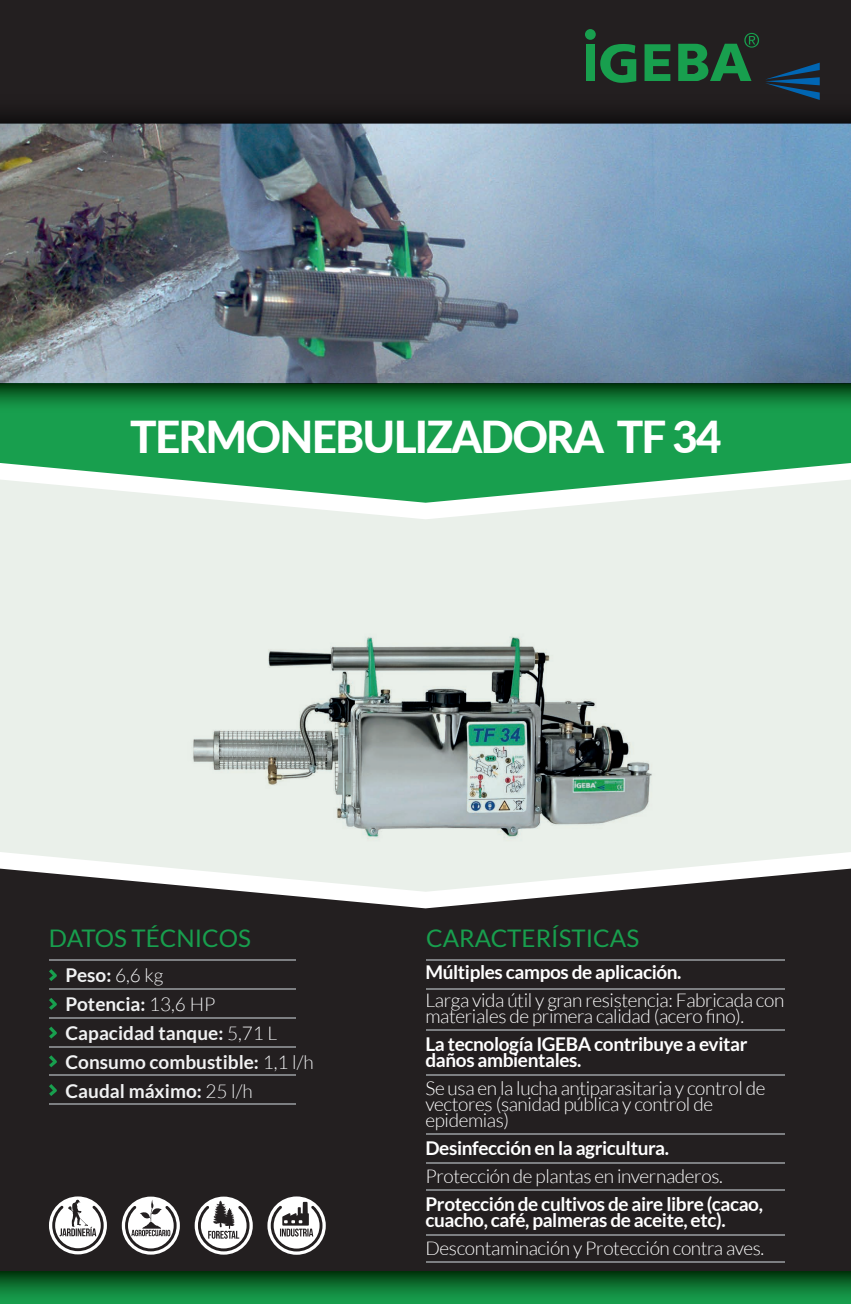
<style>
.page{position:relative;width:851px;height:1304px;background:#fff}
.page>*{position:absolute;margin:0;border:0;box-sizing:border-box;transform-origin:0 0}
.t1{font:800 44px "Lato";letter-spacing:-.04em;color:#fff}
.t2{font:24.2px "Lato";color:#189f4e}
.t3{font:300 19px/16px "Lato";letter-spacing:-.02em;color:#fff}
.t4{font:700 19px/16px "Lato";letter-spacing:-.02em;color:#fff}
.t5{font:700 19px/29px "Lato";color:#f1f2f3}
.s1{font-weight:300}
</style>
<div class="page">
<div style="left:0;top:503px;width:850px;height:366px;background:#eaf0ea"></div>
<div style="left:0;top:869px;width:850px;height:402px;background:#231f20"></div>
<hr style="left:426px;top:959px;width:358px;height:1px;background:#7d7f82">
<hr style="left:426px;top:988px;width:358px;height:1px;background:#7d7f82">
<hr style="left:426px;top:1029px;width:358px;height:2px;background:#7d7f82">
<hr style="left:426px;top:1074px;width:358px;height:1px;background:#7d7f82">
<hr style="left:426px;top:1234px;width:358px;height:2px;background:#7d7f82">
<hr style="left:426px;top:1261px;width:358px;height:1px;background:#7d7f82">
<hr style="left:426px;top:1162px;width:358px;height:1px;background:#7d7f82">
<hr style="left:426px;top:1189px;width:358px;height:2px;background:#7d7f82">
<hr style="left:426px;top:1134px;width:358px;height:1px;background:#7d7f82">
<svg style="left:195px;top:1197px;width:58px;height:58px"></svg>
<svg style="left:122px;top:1197px;width:58px;height:58px"></svg>
<svg style="left:267px;top:1196px;width:59px;height:59px"></svg>
<div style="left:0;top:0;width:850px;height:123px;background:#231f20"></div>
<svg style="left:0;top:413px;width:850px;height:90px;background:#4ab373"></svg>
<img style="left:0;top:123px;width:850px;height:260px">
<div style="left:0;top:94px;width:850px;height:29px;background:#1d1a1b"></div>
<svg style="left:0;top:1271px;width:850px;height:33px;background:#0e7332"></svg>
<div style="left:0;top:383px;width:850px;height:30px;background:linear-gradient(to bottom,#023c0f,#1aa954)"></div>
<hr style="left:49px;top:988px;width:246px;height:1px;background:#7d7f82">
<hr style="left:49px;top:1017px;width:246px;height:1px;background:#7d7f82">
<hr style="left:49px;top:1046px;width:246px;height:1px;background:#7d7f82">
<hr style="left:49px;top:959px;width:246px;height:1px;background:#7d7f82">
<hr style="left:49px;top:1103px;width:246px;height:1px;background:#7d7f82">
<hr style="left:49px;top:1074px;width:246px;height:1px;background:#7d7f82">
<svg style="left:49px;top:969px;width:8px;height:12px"></svg>
<svg style="left:49px;top:998px;width:8px;height:12px"></svg>
<svg style="left:49px;top:1027px;width:8px;height:12px"></svg>
<svg style="left:49px;top:1084px;width:8px;height:12px"></svg>
<svg style="left:49px;top:1055px;width:8px;height:12px"></svg>
<svg style="left:49px;top:1196px;width:58px;height:58px"></svg>
<img style="left:169px;top:618px;width:507px;height:242px">
<div style="left:585px;top:29px;width:10px;height:11px;background:#189f4e;border-radius:50%"></div>
<div style="left:586px;top:44px;width:8px;height:37px;background:#189f4e"></div>
<svg style="left:644px;top:44px;width:26px;height:37px"></svg>
<svg style="left:600px;top:44px;width:36px;height:39px"></svg>
<svg style="left:678px;top:33px;width:81px;height:48px"></svg>
<svg style="left:766px;top:63px;width:53px;height:37px"></svg>
<h1 class="t1" style="left:130px;top:404px;width:593px">TERMONEBULIZADORA TF 34</h1>
<p class="t2" style="left:49px;top:925px;width:203px">DATOS TÉCNICOS</p>
<p class="t2" style="left:426px;top:925px;width:214px">CARACTERÍSTICAS</p>
<p class="t5" style="left:66px;top:961px;width:249px">Peso: <span class="s1">6,6 kg<br></span>Potencia: <span class="s1">13,6 HP<br></span>Capacidad tanque: <span class="s1">5,71 L<br></span>Consumo combustible: <span class="s1">1,1 l/h<br></span>Caudal máximo: <span class="s1">25 l/h</span></p>
<p class="t4" style="left:425px;top:964px;width:257px">Múltiples campos de aplicación.</p>
<p class="t3" style="left:425px;top:992px;width:360px">Larga vida útil y gran resistencia: Fabricada con materiales de primera calidad (acero fino).</p>
<p class="t4" style="left:425px;top:1036px;width:323px">La tecnología IGEBA contribuye a evitar daños ambientales.</p>
<p class="t3" style="left:425px;top:1080px;width:341px">Se usa en la lucha antiparasitaria y control de vectores (sanidad pública y control de epidemias)</p>
<p class="t4" style="left:425px;top:1140px;width:245px">Desinfección en la agricultura.</p>
<p class="t3" style="left:425px;top:1168px;width:299px">Protección de plantas en invernaderos.</p>
<p class="t4" style="left:425px;top:1196px;width:339px">Protección de cultivos de aire libre (cacao, cuacho, café, palmeras de aceite, etc).</p>
<p class="t3" style="left:425px;top:1240px;width:340px">Descontaminación y Protección contra aves.</p>
</div>
